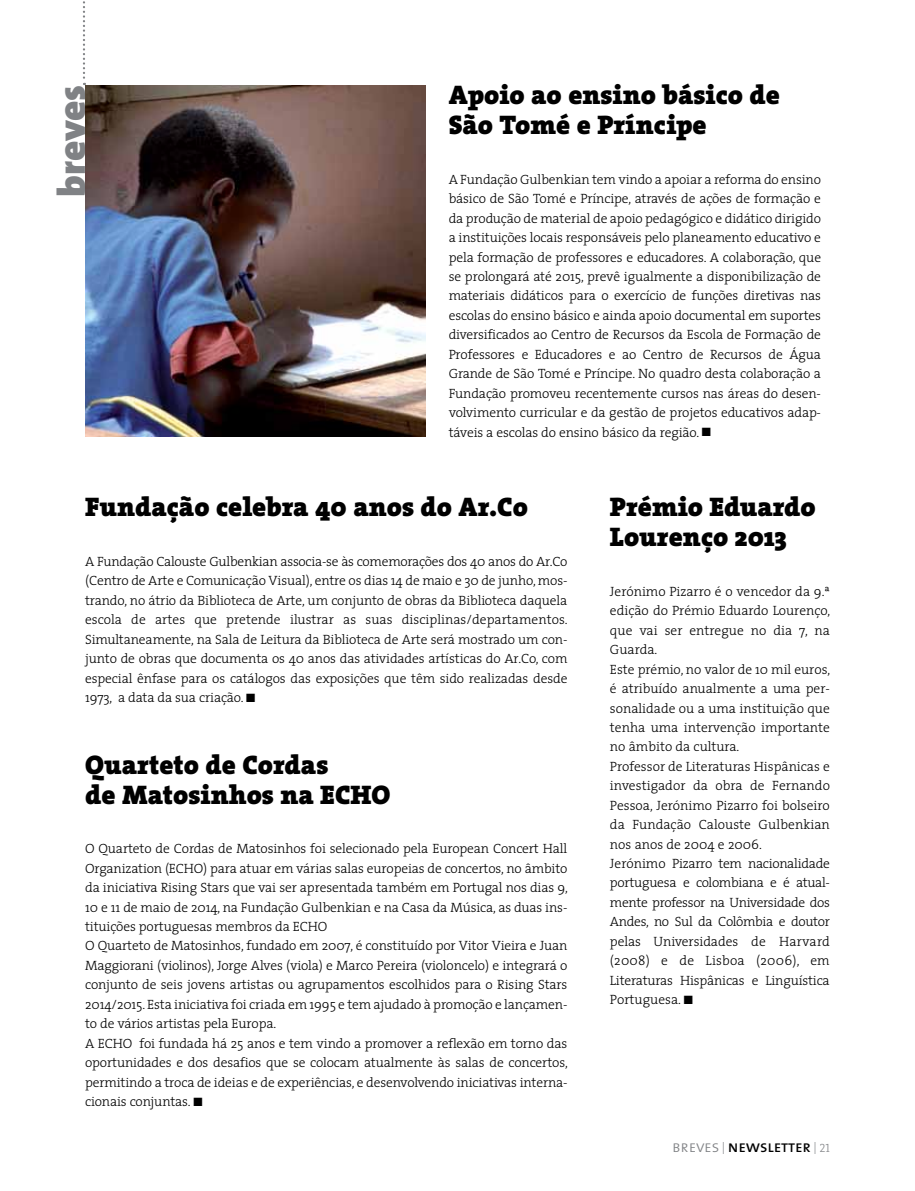
<style>
.page{position:relative;width:915px;height:1191px;background:#fff}
.page>*{position:absolute;margin:0;border:0;box-sizing:border-box;transform-origin:0 0}
.t1{font:900 39px "The Sans";color:#808285}
.t2{font:900 27px/30px "The Serif";color:#000}
.t3{font:16.5px "The Mix Caps";letter-spacing:-.01em;color:#000}
.t4{font:300 13.5px/19.5px "The Serif";letter-spacing:-.01em;color:#000;text-align:justify}
.s1{font-family:"The Mix Light Caps";color:#808285}
.s2{font-family:"The Serif Light Caps";font-size:12px;color:#808285}
</style>
<div class="page">
<svg style="left:83px;top:1px;width:2px;height:84px"></svg>
<img style="left:85px;top:85px;width:340px;height:351px">
<h1 class="t1" style="left:39px;top:197px;width:114px;rotate:-90deg">breves</h1>
<h2 class="t2" style="left:448px;top:80px;width:333px">Apoio ao ensino básico de<br>São Tomé e Príncipe</h2>
<p class="t4" style="left:448px;top:169px;width:374px">A Fundação Gulbenkian tem vindo a apoiar a reforma do ensino básico de São Tomé e Príncipe, através de ações de formação e da produção de material de apoio pedagógico e didático dirigido a instituições locais responsáveis pelo planeamento educativo e pela formação de professores e educadores. A colaboração, que se prolongará até 2015, prevê igualmente a disponibilização de materiais didáticos para o exercício de funções diretivas nas escolas do ensino básico e ainda apoio documental em suportes diversificados ao Centro de Recursos da Escola de Formação de Professores e Educadores e ao Centro de Recursos de Água Grande de São Tomé e Príncipe. No quadro desta colaboração a Fundação promoveu recentemente cursos nas áreas do desen‑ volvimento curricular e da gestão de projetos educativos adap‑ táveis a escolas do ensino básico da região. ■</p>
<h2 class="t2" style="left:85px;top:492px;width:444px">Fundação celebra 40 anos do Ar.Co</h2>
<p class="t4" style="left:85px;top:551px;width:484px">A Fundação Calouste Gulbenkian associa-se às comemorações dos 40 anos do Ar.Co (Centro de Arte e Comunicação Visual), entre os dias 14 de maio e 30 de junho, mos‑ trando, no átrio da Biblioteca de Arte, um conjunto de obras da Biblioteca daquela escola de artes que pretende ilustrar as suas disciplinas/departamentos.<br>Simultaneamente, na Sala de Leitura da Biblioteca de Arte será mostrado um con‑ junto de obras que documenta os 40 anos das atividades artísticas do Ar.Co, com especial ênfase para os catálogos das exposições que têm sido realizadas desde 1973, a data da sua criação. ■</p>
<h2 class="t2" style="left:85px;top:749px;width:307px">Quarteto de Cordas<br>de Matosinhos na ECHO</h2>
<p class="t4" style="left:85px;top:838px;width:484px;text-align:left">O Quarteto de Cordas de Matosinhos foi selecionado pela European Concert Hall Organization (ECHO) para atuar em várias salas europeias de concertos, no âmbito da iniciativa Rising Stars que vai ser apresentada também em Portugal nos dias 9, 10 e 11 de maio de 2014, na Fundação Gulbenkian e na Casa da Música, as duas ins‑ tituições portuguesas membros da ECHO<br>O Quarteto de Matosinhos, fundado em 2007, é constituído por Vitor Vieira e Juan Maggiorani (violinos), Jorge Alves (viola) e Marco Pereira (violoncelo) e integrará o conjunto de seis jovens artistas ou agrupamentos escolhidos para o Rising Stars 2014/2015. Esta iniciativa foi criada em 1995 e tem ajudado à promoção e lançamen‑ to de vários artistas pela Europa.<br>A ECHO foi fundada há 25 anos e tem vindo a promover a reflexão em torno das oportunidades e dos desafios que se colocam atualmente às salas de concertos, permitindo a troca de ideias e de experiências, e desenvolvendo iniciativas interna‑ cionais conjuntas. ■</p>
<h2 class="t2" style="left:609px;top:492px;width:207px">Prémio Eduardo<br>Lourenço 2013</h2>
<p class="t4" style="left:609px;top:581px;width:222px;text-align:left">Jerónimo Pizarro é o vencedor da 9.ª edição do Prémio Eduardo Lourenço, que vai ser entregue no dia 7, na<br>Guarda.<br>Este prémio, no valor de 10 mil euros, é atribuído anualmente a uma per‑ sonalidade ou a uma instituição que tenha uma intervenção importante no âmbito da cultura.<br>Professor de Literaturas Hispânicas e investigador da obra de Fernando<br>Pessoa, Jerónimo Pizarro foi bolseiro da Fundação Calouste Gulbenkian nos anos de 2004 e 2006.<br>Jerónimo Pizarro tem nacionalidade portuguesa e colombiana e é atual‑ mente professor na Universidade dos<br>Andes, no Sul da Colômbia e doutor pelas Universidades de Harvard (2008) e de Lisboa (2006), em<br>Literaturas Hispânicas e Linguística<br>Portuguesa. ■</p>
<p class="t3" style="left:672px;top:1132px;width:159px"><span class="s1">breves</span> <span class="s2">|</span> newsletter <span class="s2">| 21</span></p>
</div>
